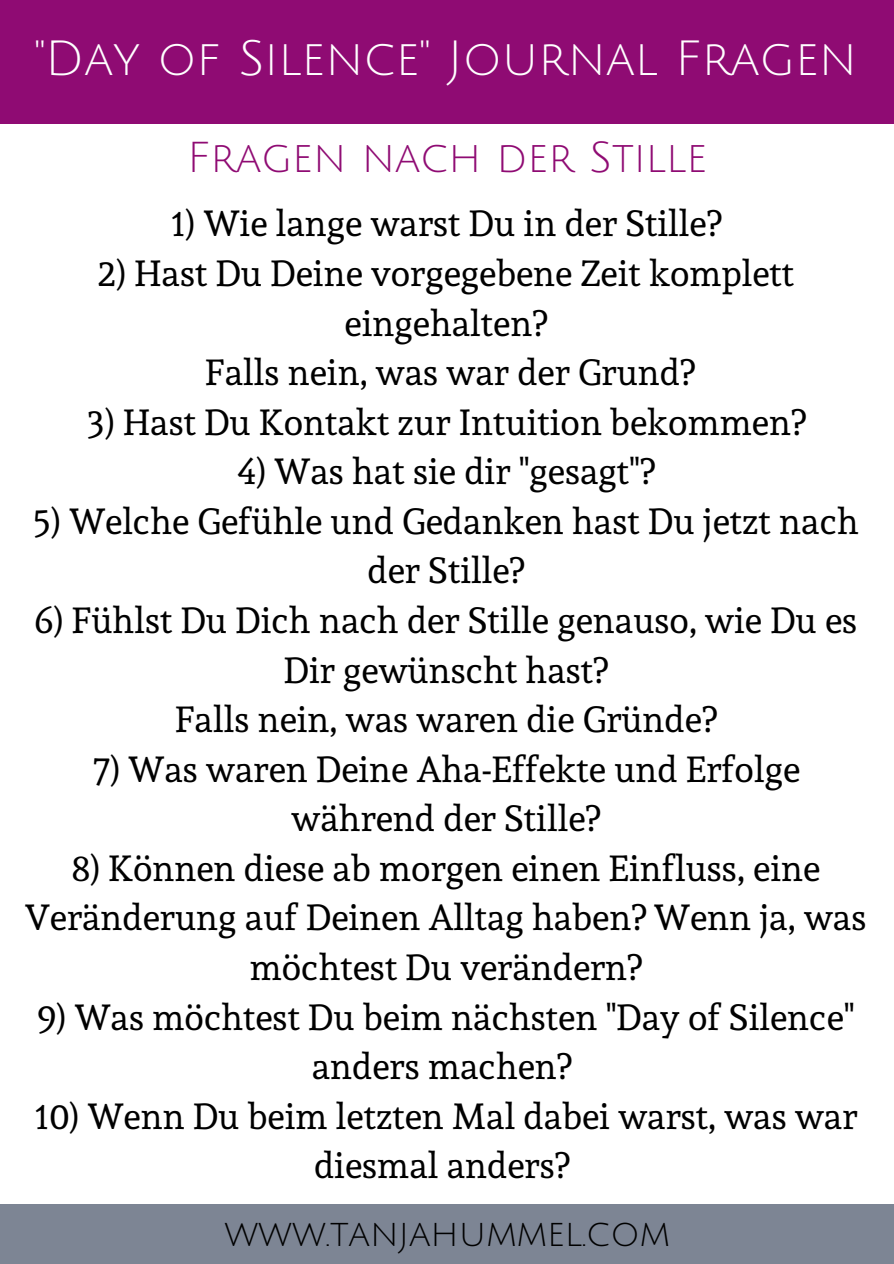
<style>
.page{position:relative;width:894px;height:1264px;background:#fff}
.page>*{position:absolute;margin:0;border:0;box-sizing:border-box;transform-origin:0 0}
.t1{font:48px "Julius Sans One";color:#fff}
.t2{font:42px "Julius Sans One";color:#8f0b73}
.t3{font:36px/49.5px "Andada";color:#000;text-align:center}
.t4{font:36px "Julius Sans One";color:#000}
</style>
<div class="page">
<div style="left:0;top:0;width:893px;height:124px;background:#8f0b73"></div>
<div style="left:0;top:1204px;width:893px;height:59px;background:#7d8594"></div>
<h1 class="t1" style="left:34px;top:34px;width:824px">"Day of Silence" Journal Fragen</h1>
<p class="t2" style="left:187px;top:136px;width:521px">Fragen nach der Stille</p>
<p class="t3" style="left:170px;top:199px;width:552px">1) Wie lange warst Du in der Stille?</p>
<p class="t3" style="left:97px;top:248px;width:698px">2) Hast Du Deine vorgegebene Zeit komplett eingehalten?<br>Falls nein, was war der Grund?</p>
<p class="t3" style="left:86px;top:397px;width:720px">3) Hast Du Kontakt zur Intuition bekommen?</p>
<p class="t3" style="left:237px;top:447px;width:419px">4) Was hat sie dir "gesagt"?</p>
<p class="t3" style="left:33px;top:496px;width:827px">5) Welche Gefühle und Gedanken hast Du jetzt nach der Stille?</p>
<p class="t3" style="left:34px;top:595px;width:824px">6) Fühlst Du Dich nach der Stille genauso, wie Du es<br>Dir gewünscht hast?<br>Falls nein, was waren die Gründe?</p>
<p class="t3" style="left:91px;top:744px;width:710px">7) Was waren Deine Aha-Effekte und Erfolge während der Stille?</p>
<p class="t3" style="left:25px;top:843px;width:842px">8) Können diese ab morgen einen Einfluss, eine<br>Veränderung auf Deinen Alltag haben? Wenn ja, was möchtest Du verändern?</p>
<p class="t3" style="left:37px;top:992px;width:818px">9) Was möchtest Du beim nächsten "Day of Silence" anders machen?</p>
<p class="t3" style="left:34px;top:1091px;width:824px">10) Wenn Du beim letzten Mal dabei warst, was war diesmal anders?</p>
<p class="t4" style="left:224px;top:1215px;width:447px">www.tanjahummel.com</p>
</div>
